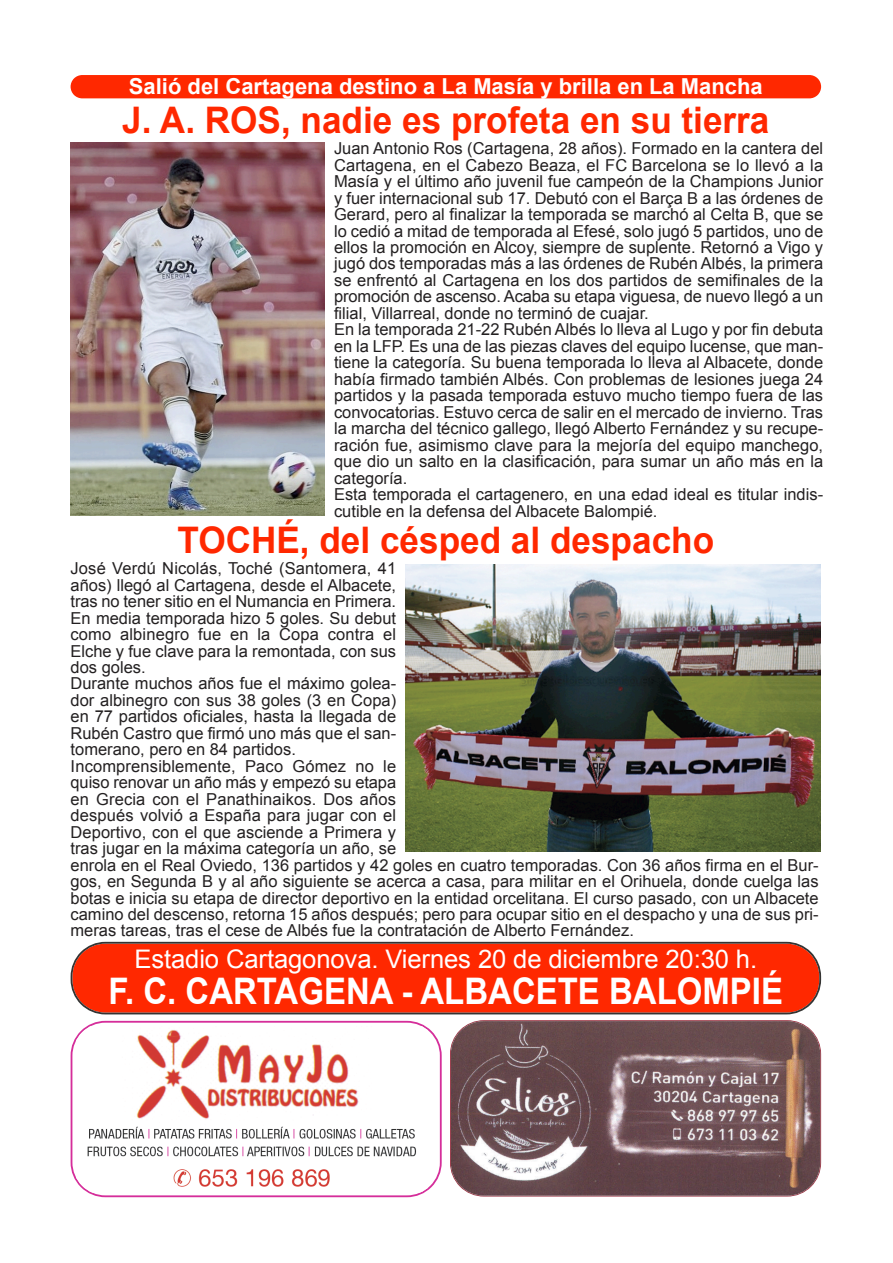
<style>
.page{position:relative;width:893px;height:1263px;background:#fff}
.page>*{position:absolute;margin:0;border:0;box-sizing:border-box;transform-origin:0 0}
.t1{font:700 36.6px "Arial";color:#ff2800;scale:.96 1}
.t2{font:700 36.6px "Arial";color:#fff;scale:.9 1}
.t3{font:25.65px "Arial";letter-spacing:-.005em;color:#fff}
.t4{font:700 21.9px "Arial";color:#fff}
.t5{font:16.5px/16.5px "Arial";color:#232021}
</style>
<div class="page">
<svg style="left:71px;top:942px;width:750px;height:72px;background:#f52d08"></svg>
<div style="left:71px;top:75px;width:750px;height:23px;background:#ff2800"></div>
<img style="left:71px;top:142px;width:254px;height:374px">
<img style="left:405px;top:565px;width:415px;height:287px">
<svg style="left:71px;top:1021px;width:370px;height:176px"></svg>
<img style="left:76px;top:1027px;width:352px;height:165px">
<img style="left:451px;top:1021px;width:369px;height:175px">
<h3 class="t4" style="left:129px;top:74px;width:635px">Salió del Cartagena destino a La Masía y brilla en La Mancha</h3>
<h1 class="t1" style="left:122px;top:100px;width:675px">J. A. ROS, nadie es profeta en su tierra</h1>
<p class="t5" style="left:334px;top:140px;width:490px">Juan Antonio Ros (Cartagena, 28 años). Formado en la cantera del Cartagena, en el Cabezo Beaza, el FC Barcelona se lo llevó a la Masía y el último año juvenil fue campeón de la Champions Junior y fuer internacional sub 17. Debutó con el Barça B a las órdenes de Gerard, pero al finalizar la temporada se marchó al Celta B, que se lo cedió a mitad de temporada al Efesé, solo jugó 5 partidos, uno de ellos la promoción en Alcoy, siempre de suplente. Retornó a Vigo y jugó dos temporadas más a las órdenes de Rubén Albés, la primera se enfrentó al Cartagena en los dos partidos de semifinales de la promoción de ascenso. Acaba su etapa viguesa, de nuevo llegó a un filial, Villarreal, donde no terminó de cuajar.<br>En la temporada 21-22 Rubén Albés lo lleva al Lugo y por fin debuta en la LFP. Es una de las piezas claves del equipo lucense, que man&shy;tiene la categoría. Su buena temporada lo lleva al Albacete, donde había firmado también Albés. Con problemas de lesiones juega 24 partidos y la pasada temporada estuvo mucho tiempo fuera de las convocatorias. Estuvo cerca de salir en el mercado de invierno. Tras la marcha del técnico gallego, llegó Alberto Fernández y su recupe&shy;ración fue, asimismo clave para la mejoría del equipo manchego, que dio un salto en la clasificación, para sumar un año más en la categoría.<br>Esta temporada el cartagenero, en una edad ideal es titular indis&shy;cutible en la defensa del Albacete Balompié.</p>
<h1 class="t1" style="left:177px;top:520px;width:560px">TOCHÉ, del césped al despacho</h1>
<p class="t5" style="left:71px;top:560px;width:749px">José Verdú Nicolás, Toché (Santomera, 41<br>años) llegó al Cartagena, desde el Albacete,<br>tras no tener sitio en el Numancia en Primera.<br>En media temporada hizo 5 goles. Su debut<br>como albinegro fue en la Copa contra el<br>Elche y fue clave para la remontada, con sus<br>dos goles.<br>Durante muchos años fue el máximo golea-<br>dor albinegro con sus 38 goles (3 en Copa)<br>en 77 partidos oficiales, hasta la llegada de<br>Rubén Castro que firmó uno más que el san-<br>tomerano, pero en 84 partidos.<br>Incomprensiblemente, Paco Gómez no le<br>quiso renovar un año más y empezó su etapa<br>en Grecia con el Panathinaikos. Dos años<br>después volvió a España para jugar con el<br>Deportivo, con el que asciende a Primera y<br>tras jugar en la máxima categoría un año, se<br>enrola en el Real Oviedo, 136 partidos y 42 goles en cuatro temporadas. Con 36 años firma en el Bur&shy;gos, en Segunda B y al año siguiente se acerca a casa, para militar en el Orihuela, donde cuelga las botas e inicia su etapa de director deportivo en la entidad orcelitana. El curso pasado, con un Albacete camino del descenso, retorna 15 años después; pero para ocupar sitio en el despacho y una de sus pri&shy;meras tareas, tras el cese de Albés fue la contratación de Alberto Fernández.</p>
<h2 class="t3" style="left:134px;top:945px;width:624px">Estadio Cartagonova. Viernes 20 de diciembre 20:30 h.</h2>
<h1 class="t2" style="left:109px;top:971px;width:750px">F. C. CARTAGENA - ALBACETE BALOMPIÉ</h1>
</div>
